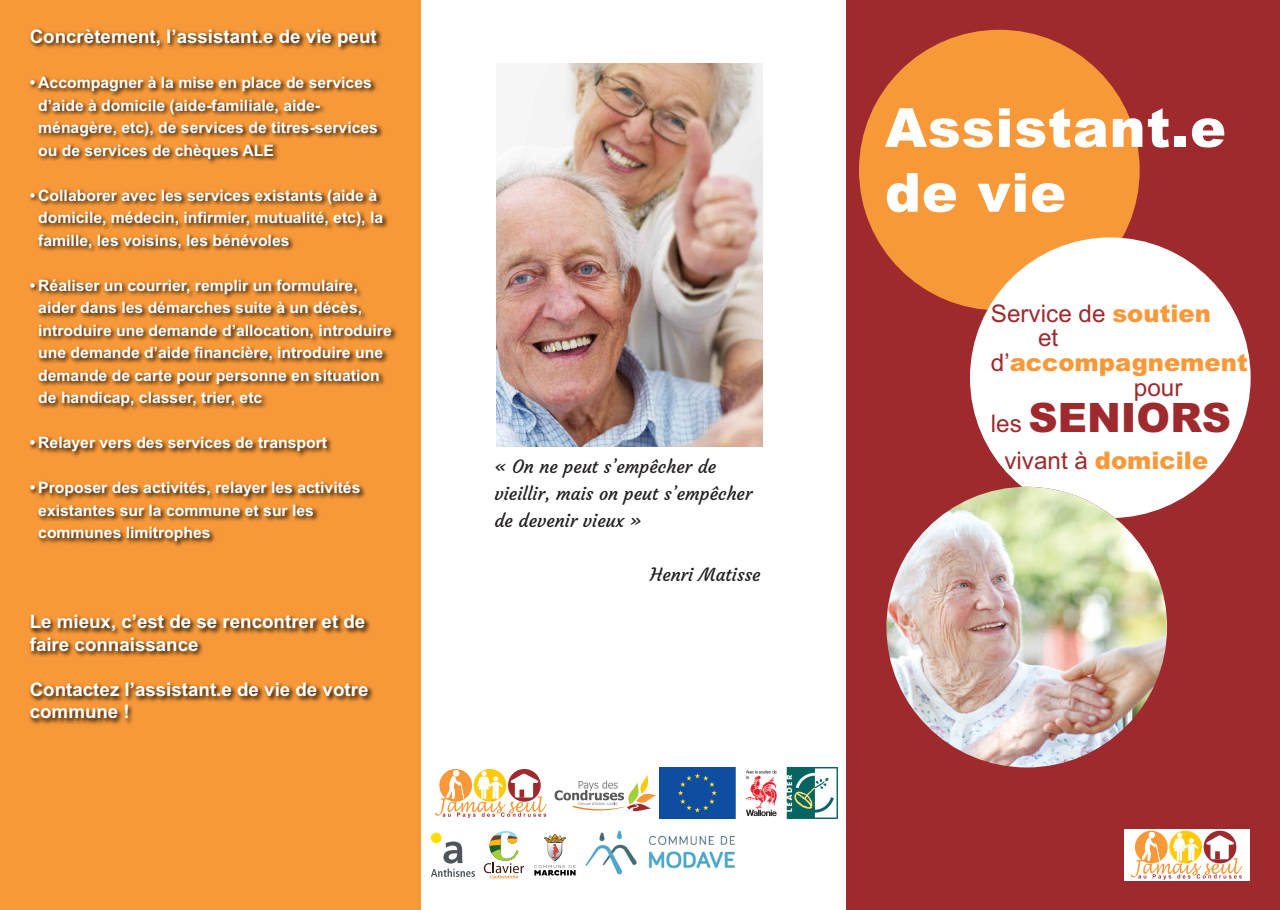
<style>
.page{position:relative;width:1280px;height:910px;background:#fff}
.page>*{position:absolute;margin:0;border:0;box-sizing:border-box;transform-origin:0 0}
.t1{font:900 54px/64.8px "Arial";letter-spacing:.015em;color:#fff}
.t2{font:900 40.5px "Arial";color:#9e2a2e}
.t3{font:900 24.3px "Arial";color:#f89939}
.t4{font:24.3px "Arial";color:#9e2a2e}
.t5{font:700 18.75px/22.5px "Arial";color:#fff}
.t6{font:18px/27px "Courgette";color:#231f20}
.t7{font:700 15.75px/22.5px "Arial";color:#fff}
.s1{font-weight:900;color:#f89939}
.s2{font-weight:400;color:#9e2a2e}
.s3{font-weight:400;font-size:24.3px}
</style>
<div class="page">
<div style="left:846px;top:0;width:434px;height:910px;background:#9e2a2e"></div>
<div style="left:1125px;top:829px;width:125px;height:51px;background:#fff"></div>
<svg style="left:1131px;top:832px;width:111px;height:48px"></svg>
<div style="left:859px;top:30px;width:281px;height:280px;background:#f89939;border-radius:50%"></div>
<div style="left:970px;top:237px;width:280px;height:281px;background:#fff;border-radius:50%"></div>
<img style="left:886px;top:487px;width:281px;height:280px;border-radius:50%">
<img style="left:660px;top:767px;width:178px;height:51px">
<svg style="left:555px;top:775px;width:101px;height:36px"></svg>
<svg style="left:435px;top:770px;width:111px;height:48px"></svg>
<img style="left:496px;top:64px;width:266px;height:382px">
<svg style="left:431px;top:841px;width:44px;height:36px"></svg>
<div style="left:431px;top:833px;width:10px;height:10px;background:#ffdd01;border-radius:50%"></div>
<svg style="left:484px;top:831px;width:40px;height:47px"></svg>
<img style="left:534px;top:834px;width:42px;height:42px">
<svg style="left:585px;top:830px;width:151px;height:45px"></svg>
<div style="left:0;top:0;width:421px;height:910px;background:#f89939"></div>
<img style="left:29px;top:28px;width:368px;height:697px">
<p class="t5" style="left:30px;top:26px;width:348px">Concrètement, l’assistant.e de vie peut</p>
<p class="t7" style="left:38px;top:72px;width:341px;text-indent:-9px">• Accompagner à la mise en place de services d’aide à domicile (aide-familiale, aide&shy;ménagère, etc), de services de titres-services ou de services de chèques ALE</p>
<p class="t7" style="left:38px;top:184px;width:346px;text-indent:-9px">• Collaborer avec les services existants (aide à domicile, médecin, infirmier, mutualité, etc), la famille, les voisins, les bénévoles</p>
<p class="t7" style="left:38px;top:274px;width:355px;text-indent:-9px">• Réaliser un courrier, remplir un formulaire, aider dans les démarches suite à un décès, introduire une demande d’allocation, introduire une demande d’aide financière, introduire une demande de carte pour personne en situation de handicap, classer, trier, etc</p>
<p class="t7" style="left:30px;top:432px;width:299px">• Relayer vers des services de transport</p>
<p class="t7" style="left:38px;top:477px;width:324px;text-indent:-9px">• Proposer des activités, relayer les activités existantes sur la commune et sur les communes limitrophes</p>
<p class="t5" style="left:30px;top:611px;width:337px">Le mieux, c’est de se rencontrer et de faire connaissance</p>
<p class="t5" style="left:30px;top:678px;width:340px">Contactez l’assistant.e de vie de votre commune !</p>
<h1 class="t1" style="left:885px;top:96px;width:343px">Assistant.e de vie</h1>
<h3 class="t4" style="left:991px;top:299px;width:222px">Service de <span class="s1">soutien</span></h3>
<h3 class="t4" style="left:1038px;top:324px;width:22px">et</h3>
<h3 class="t3" style="left:991px;top:348px;width:258px"><span class="s2">d’</span>accompagnement</h3>
<h3 class="t4" style="left:1134px;top:373px;width:50px">pour</h3>
<h2 class="t2" style="left:991px;top:395px;width:242px"><span class="s3">les</span> SENIORS</h2>
<p class="t6" style="left:495px;top:453px;width:223px">« On ne peut s’empêcher de</p>
<h3 class="t3" style="left:1004px;top:446px;width:205px"><span class="s2">vivant à</span> domicile</h3>
<p class="t6" style="left:495px;top:480px;width:259px">vieillir, mais on peut s’empêcher de devenir vieux »</p>
<p class="t6" style="left:650px;top:561px;width:112px">Henri Matisse</p>
</div>
